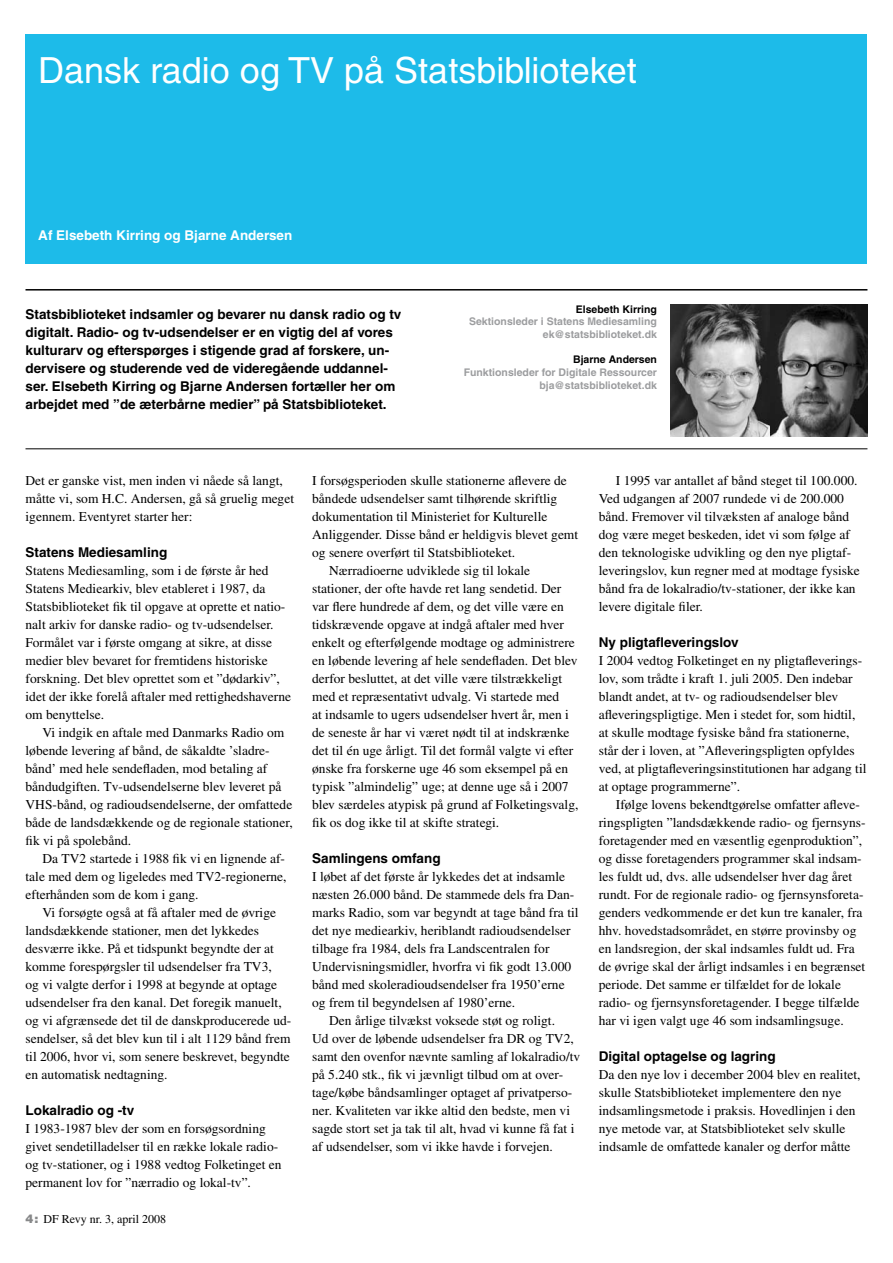
<style>
.page{position:relative;width:893px;height:1263px;background:#fff}
.page>*{position:absolute;margin:0;border:0;box-sizing:border-box;transform-origin:0 0}
.t1{font:36px "Helvetica";color:#fff}
.t2{font:13.5px/18px "Times";color:#000}
.t3{font:700 13.5px/18px "Helvetica";color:#000}
.t4{font:700 13.5px "Helvetica";color:#fff}
.t5{font:12px "Times";color:#000}
.t6{font:700 10.5px/12.6px "Helvetica";color:#9c9d9f;text-align:right}
.t7{font:700 10.5px "Helvetica";color:#000}
.s1{font-family:"Helvetica";font-weight:900;color:#878889}
</style>
<div class="page">
<hr style="left:26px;top:449px;width:841px;height:1px;background:#000">
<hr style="left:26px;top:289px;width:841px;height:2px;background:#000">
<div style="left:26px;top:34px;width:841px;height:230px;background:#1dbbe9"></div>
<img style="left:671px;top:305px;width:196px;height:131px">
<h1 class="t1" style="left:38px;top:50px;width:600px">Dansk radio og TV på Statsbiblioteket</h1>
<p class="t4" style="left:38px;top:227px;width:256px">Af Elsebeth Kirring og Bjarne Andersen</p>
<p class="t3" style="left:26px;top:305px;width:377px">Statsbiblioteket indsamler og bevarer nu dansk radio og tv digitalt. Radio- og tv-udsendelser er en vigtig del af vores kulturarv og efterspørges i stigende grad af forskere, un&shy;dervisere og studerende ved de videregående uddannel&shy;ser. Elsebeth Kirring og Bjarne Andersen fortæller her om arbejdet med ”de æterbårne medier” på Statsbiblioteket.</p>
<p class="t7" style="left:576px;top:303px;width:83px">Elsebeth Kirring</p>
<p class="t6" style="left:469px;top:315px;width:189px">Sektionsleder i Statens Mediesamling ek@statsbiblioteket.dk</p>
<p class="t7" style="left:573px;top:353px;width:85px">Bjarne Andersen</p>
<p class="t6" style="left:464px;top:366px;width:195px">Funktionsleder for Digitale Ressourcer bja@statsbiblioteket.dk</p>
<p class="t2" style="left:26px;top:471px;width:270px">Det er ganske vist, men inden vi nåede så langt, måtte vi, som H.C. Andersen, gå så gruelig meget igennem. Eventyret starter her:</p>
<p class="t3" style="left:26px;top:543px;width:143px">Statens Mediesamling</p>
<p class="t2" style="left:26px;top:561px;width:267px">Statens Mediesamling, som i de første år hed Statens Mediearkiv, blev etableret i 1987, da Statsbiblioteket fik til opgave at oprette et natio&shy;nalt arkiv for danske radio- og tv-udsendelser.<br>Formålet var i første omgang at sikre, at disse medier blev bevaret for fremtidens historiske forskning. Det blev oprettet som et ”dødarkiv”, idet der ikke forelå aftaler med rettighedshaverne om benyttelse.</p>
<p class="t2" style="left:26px;top:723px;width:269px;text-indent:17px">Vi indgik en aftale med Danmarks Radio om løbende levering af bånd, de såkaldte ’sladre&shy;bånd’ med hele sendefladen, mod betaling af båndudgiften. Tv-udsendelserne blev leveret på VHS-bånd, og radioudsendelserne, der omfattede både de landsdækkende og de regionale stationer, fik vi på spolebånd.</p>
<p class="t2" style="left:26px;top:849px;width:263px;text-align:justify;text-indent:17px">Da TV2 startede i 1988 fik vi en lignende af&shy;tale med dem og ligeledes med TV2-regionerne, efterhånden som de kom i gang.</p>
<p class="t2" style="left:26px;top:903px;width:267px;text-indent:17px">Vi forsøgte også at få aftaler med de øvrige landsdækkende stationer, men det lykkedes desværre ikke. På et tidspunkt begyndte der at komme forespørgsler til udsendelser fra TV3,<br>og vi valgte derfor i 1998 at begynde at optage udsendelser fra den kanal. Det foregik manuelt, og vi afgrænsede det til de danskproducerede ud&shy;sendelser, så det blev kun til i alt 1129 bånd frem til 2006, hvor vi, som senere beskrevet, begyndte en automatisk nedtagning.</p>
<p class="t3" style="left:26px;top:1101px;width:110px">Lokalradio og -tv</p>
<p class="t2" style="left:26px;top:1119px;width:258px">I 1983-1987 blev der som en forsøgsordning givet sendetilladelser til en række lokale radio&shy;og tv-stationer, og i 1988 vedtog Folketinget en permanent lov for ”nærradio og lokal-tv”.</p>
<p class="t5" style="left:35px;top:1212px;width:133px"><span class="s1">:</span> DF Revy nr. 3, april 2008</p>
<p class="t2" style="left:312px;top:471px;width:256px">I forsøgsperioden skulle stationerne aflevere de</p>
<p class="t2" style="left:312px;top:489px;width:247px">båndede udsendelser samt tilhørende skriftlig</p>
<p class="t2" style="left:312px;top:507px;width:237px">dokumentation til Ministeriet for Kulturelle</p>
<p class="t2" style="left:312px;top:525px;width:268px">Anliggender. Disse bånd er heldigvis blevet gemt</p>
<p class="t2" style="left:312px;top:543px;width:205px">og senere overført til Statsbiblioteket.</p>
<p class="t2" style="left:329px;top:561px;width:202px">Nærradioerne udviklede sig til lokale</p>
<p class="t2" style="left:312px;top:579px;width:251px">stationer, der ofte havde ret lang sendetid. Der</p>
<p class="t2" style="left:312px;top:597px;width:253px">var flere hundrede af dem, og det ville være en</p>
<p class="t2" style="left:312px;top:615px;width:253px">tidskrævende opgave at indgå aftaler med hver</p>
<p class="t2" style="left:312px;top:633px;width:264px">enkelt og efterfølgende modtage og administrere</p>
<p class="t2" style="left:312px;top:651px;width:267px">en løbende levering af hele sendefladen. Det blev</p>
<p class="t2" style="left:312px;top:669px;width:251px">derfor besluttet, at det ville være tilstrækkeligt</p>
<p class="t2" style="left:312px;top:687px;width:249px">med et repræsentativt udvalg. Vi startede med</p>
<p class="t2" style="left:312px;top:705px;width:258px">at indsamle to ugers udsendelser hvert år, men i</p>
<p class="t2" style="left:312px;top:723px;width:259px">de seneste år har vi været nødt til at indskrænke</p>
<p class="t2" style="left:312px;top:741px;width:263px">det til én uge årligt. Til det formål valgte vi efter</p>
<p class="t2" style="left:312px;top:759px;width:258px">ønske fra forskerne uge 46 som eksempel på en</p>
<p class="t2" style="left:312px;top:777px;width:258px">typisk ”almindelig” uge; at denne uge så i 2007</p>
<p class="t2" style="left:312px;top:795px;width:268px">blev særdeles atypisk på grund af Folketingsvalg,</p>
<p class="t2" style="left:312px;top:813px;width:189px">fik os dog ikke til at skifte strategi.</p>
<p class="t3" style="left:312px;top:849px;width:130px">Samlingens omfang</p>
<p class="t2" style="left:312px;top:867px;width:254px">I løbet af det første år lykkedes det at indsamle</p>
<p class="t2" style="left:312px;top:885px;width:264px">næsten 26.000 bånd. De stammede dels fra Dan-</p>
<p class="t2" style="left:312px;top:903px;width:268px">marks Radio, som var begyndt at tage bånd fra til</p>
<p class="t2" style="left:312px;top:921px;width:260px">det nye mediearkiv, heriblandt radioudsendelser</p>
<p class="t2" style="left:312px;top:939px;width:239px">tilbage fra 1984, dels fra Landscentralen for</p>
<p class="t2" style="left:312px;top:957px;width:261px">Undervisningsmidler, hvorfra vi fik godt 13.000</p>
<p class="t2" style="left:312px;top:975px;width:254px">bånd med skoleradioudsendelser fra 1950’erne</p>
<p class="t2" style="left:312px;top:993px;width:204px">og frem til begyndelsen af 1980’erne.</p>
<p class="t2" style="left:329px;top:1011px;width:227px">Den årlige tilvækst voksede støt og roligt.</p>
<p class="t2" style="left:312px;top:1029px;width:263px">Ud over de løbende udsendelser fra DR og TV2,</p>
<p class="t2" style="left:312px;top:1047px;width:270px">samt den ovenfor nævnte samling af lokalradio/tv</p>
<p class="t2" style="left:312px;top:1065px;width:253px">på 5.240 stk., fik vi jævnligt tilbud om at over-</p>
<p class="t2" style="left:312px;top:1083px;width:262px">tage/købe båndsamlinger optaget af privatperso-</p>
<p class="t2" style="left:312px;top:1101px;width:259px">ner. Kvaliteten var ikke altid den bedste, men vi</p>
<p class="t2" style="left:312px;top:1119px;width:264px">sagde stort set ja tak til alt, hvad vi kunne få fat i</p>
<p class="t2" style="left:312px;top:1137px;width:242px">af udsendelser, som vi ikke havde i forvejen.</p>
<p class="t2" style="left:599px;top:471px;width:262px;text-indent:17px">I 1995 var antallet af bånd steget til 100.000.<br>Ved udgangen af 2007 rundede vi de 200.000 bånd. Fremover vil tilvæksten af analoge bånd dog være meget beskeden, idet vi som følge af den teknologiske udvikling og den nye pligtaf&shy;leveringslov, kun regner med at modtage fysiske bånd fra de lokalradio/tv-stationer, der ikke kan levere digitale filer.</p>
<p class="t3" style="left:599px;top:633px;width:141px">Ny pligtafleveringslov</p>
<p class="t2" style="left:599px;top:651px;width:269px">I 2004 vedtog Folketinget en ny pligtafleverings&shy;lov, som trådte i kraft 1. juli 2005. Den indebar blandt andet, at tv- og radioudsendelser blev afleveringspligtige. Men i stedet for, som hidtil, at skulle modtage fysiske bånd fra stationerne, står der i loven, at ”Afleveringspligten opfyldes ved, at pligtafleveringsinstitutionen har adgang til at optage programmerne”.</p>
<p class="t2" style="left:599px;top:795px;width:268px;text-indent:17px">Ifølge lovens bekendtgørelse omfatter afleve&shy;ringspligten ”landsdækkende radio- og fjernsyns&shy;foretagender med en væsentlig egenproduktion”, og disse foretagenders programmer skal indsam&shy;les fuldt ud, dvs. alle udsendelser hver dag året rundt. For de regionale radio- og fjernsynsforeta&shy;genders vedkommende er det kun tre kanaler, fra hhv. hovedstadsområdet, en større provinsby og en landsregion, der skal indsamles fuldt ud. Fra de øvrige skal der årligt indsamles i en begrænset periode. Det samme er tilfældet for de lokale radio- og fjernsynsforetagender. I begge tilfælde har vi igen valgt uge 46 som indsamlingsuge.</p>
<p class="t3" style="left:599px;top:1047px;width:178px">Digital optagelse og lagring</p>
<p class="t2" style="left:599px;top:1065px;width:263px">Da den nye lov i december 2004 blev en realitet, skulle Statsbiblioteket implementere den nye indsamlingsmetode i praksis. Hovedlinjen i den nye metode var, at Statsbiblioteket selv skulle indsamle de omfattede kanaler og derfor måtte</p>
</div>
